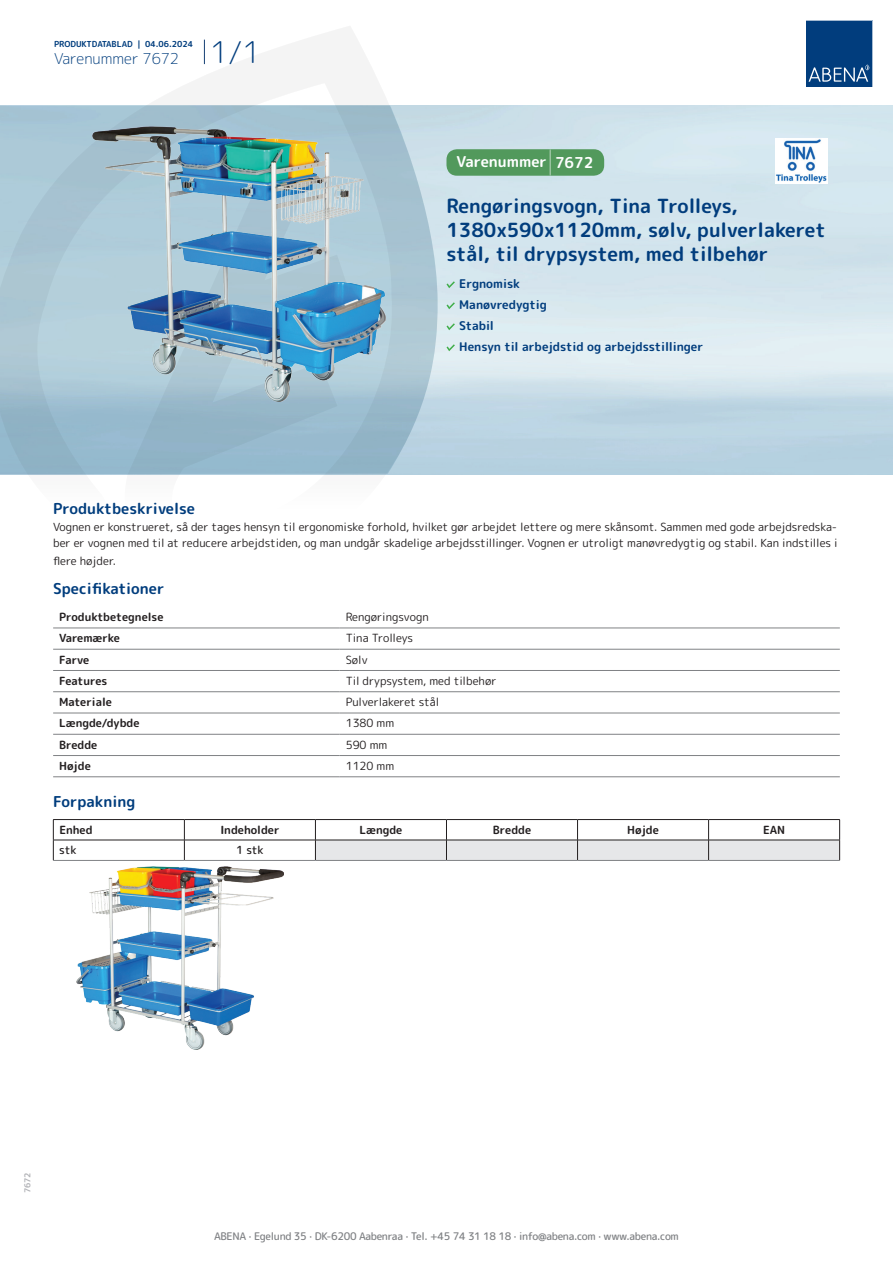
<style>
.page{position:relative;width:893px;height:1263px;background:#fff}
.page>*{position:absolute;margin:0;border:0;box-sizing:border-box;transform-origin:0 0}
.t1{font:700 19.5px/24px "Rounded Mplus 1 c";color:#013d7d}
.t2{font:700 15px "Rounded Mplus 1 c";color:#013d7d}
.t3{font:300 15px "Rounded Mplus 1 c";color:#013d7d}
.t4{font:700 15px "Rounded Mplus 1 c";color:#fff}
.t5{font:700 12px/21px "Rounded Mplus 1 c";color:#013d7d}
.t6{font:11.25px/16.5px "Rounded Mplus 1 c";color:#231f20}
.t7{font:700 11.25px "Rounded Mplus 1 c";color:#231f20}
.t8{font:500 11.25px "Rounded Mplus 1 c";letter-spacing:-.01em;color:#231f20}
.t9{font:500 10.5px "Rounded Mplus 1 c";letter-spacing:-.03em;color:#808285}
.t10{font:700 8.25px "Rounded Mplus 1 c";color:#013d7d}
.t11{font:700 8.25px "Rounded Mplus 1 c";color:#b2b3b7}
.s1{font-size:30px}
.s2{font-size:25.5px}
</style>
<div class="page">
<svg style="left:0;top:26px;width:439px;height:449px"></svg>
<svg style="left:0;top:106px;width:438px;height:368px;background:#a3c2d1"></svg>
<svg style="left:204px;top:40px;width:1px;height:24px"></svg>
<svg style="left:806px;top:20px;width:67px;height:67px;background:#144b86"></svg>
<img style="left:93px;top:127px;width:292px;height:275px">
<hr style="left:53px;top:628px;width:287px;height:1px;background:#808285">
<hr style="left:340px;top:628px;width:500px;height:1px;background:#808285">
<hr style="left:53px;top:649px;width:287px;height:1px;background:#808285">
<hr style="left:340px;top:649px;width:500px;height:1px;background:#808285">
<hr style="left:53px;top:670px;width:287px;height:1px;background:#808285">
<hr style="left:340px;top:670px;width:500px;height:1px;background:#808285">
<hr style="left:53px;top:691px;width:287px;height:1px;background:#808285">
<hr style="left:340px;top:691px;width:500px;height:1px;background:#808285">
<hr style="left:53px;top:713px;width:287px;height:1px;background:#808285">
<hr style="left:340px;top:713px;width:500px;height:1px;background:#808285">
<hr style="left:53px;top:734px;width:287px;height:1px;background:#808285">
<hr style="left:340px;top:734px;width:500px;height:1px;background:#808285">
<hr style="left:53px;top:755px;width:287px;height:1px;background:#808285">
<hr style="left:340px;top:755px;width:500px;height:1px;background:#808285">
<hr style="left:53px;top:776px;width:287px;height:1px;background:#808285">
<hr style="left:340px;top:776px;width:500px;height:1px;background:#808285">
<hr style="left:53px;top:819px;width:131px;height:1px;background:#231f20">
<hr style="left:184px;top:819px;width:131px;height:1px;background:#231f20">
<hr style="left:315px;top:819px;width:131px;height:1px;background:#231f20">
<hr style="left:446px;top:819px;width:131px;height:1px;background:#231f20">
<hr style="left:577px;top:819px;width:132px;height:1px;background:#231f20">
<hr style="left:709px;top:819px;width:131px;height:1px;background:#231f20">
<hr style="left:53px;top:840px;width:131px;height:1px;background:#231f20">
<svg style="left:53px;top:820px;width:1px;height:40px"></svg>
<hr style="left:184px;top:840px;width:131px;height:1px;background:#231f20">
<svg style="left:184px;top:820px;width:1px;height:40px"></svg>
<svg style="left:315px;top:820px;width:525px;height:40px"></svg>
<hr style="left:53px;top:860px;width:131px;height:1px;background:#808285">
<hr style="left:184px;top:860px;width:131px;height:1px;background:#808285">
<hr style="left:315px;top:860px;width:131px;height:1px;background:#808285">
<hr style="left:446px;top:860px;width:131px;height:1px;background:#808285">
<hr style="left:577px;top:860px;width:132px;height:1px;background:#808285">
<hr style="left:709px;top:860px;width:131px;height:1px;background:#808285">
<img style="left:76px;top:866px;width:207px;height:183px">
<svg style="left:446px;top:281px;width:9px;height:7px"></svg>
<svg style="left:446px;top:302px;width:9px;height:7px"></svg>
<svg style="left:446px;top:323px;width:9px;height:7px"></svg>
<svg style="left:446px;top:344px;width:9px;height:7px"></svg>
<div style="left:446px;top:149px;width:158px;height:27px;background:#52995c;border-radius:10px"></div>
<img style="left:775px;top:138px;width:52px;height:46px">
<p class="t10" style="left:54px;top:38px;width:141px">PRODUKTDATABLAD | 04.06.2024</p>
<h2 class="t3" style="left:54px;top:48px;width:208px">Varenummer 7672 <span class="s1">1/1</span></h2>
<h2 class="t4" style="left:457px;top:151px;width:138px">Varenummer <span class="s2">|</span> 7672</h2>
<h1 class="t1" style="left:446px;top:194px;width:381px">Rengøringsvogn, Tina Trolleys,<br>1380x590x1120mm, sølv, pulverlakeret stål, til drypsystem, med tilbehør</h1>
<p class="t5" style="left:459px;top:273px;width:246px">Ergnomisk<br>Manøvredygtig<br>Stabil<br>Hensyn til arbejdstid og arbejdsstillinger</p>
<h2 class="t2" style="left:53px;top:498px;width:143px">Produktbeskrivelse</h2>
<p class="t6" style="left:53px;top:518px;width:786px">Vognen er konstrueret, så der tages hensyn til ergonomiske forhold, hvilket gør arbejdet lettere og mere skånsomt. Sammen med gode arbejdsredska&shy;ber er vognen med til at reducere arbejdstiden, og man undgår skadelige arbejdsstillinger. Vognen er utroligt manøvredygtig og stabil. Kan indstilles i</p>
<p class="t6" style="left:53px;top:553px;width:64px">flere højder.</p>
<h2 class="t2" style="left:53px;top:578px;width:113px">Specifikationer</h2>
<p class="t7" style="left:59px;top:609px;width:106px">Produktbetegnelse</p>
<p class="t6" style="left:346px;top:609px;width:85px">Rengøringsvogn</p>
<p class="t7" style="left:59px;top:630px;width:62px">Varemærke</p>
<p class="t6" style="left:346px;top:630px;width:69px">Tina Trolleys</p>
<p class="t7" style="left:59px;top:651px;width:32px">Farve</p>
<p class="t6" style="left:346px;top:651px;width:23px">Sølv</p>
<p class="t7" style="left:59px;top:673px;width:50px">Features</p>
<p class="t6" style="left:346px;top:672px;width:152px">Til drypsystem, med tilbehør</p>
<p class="t7" style="left:59px;top:694px;width:54px">Materiale</p>
<p class="t6" style="left:346px;top:694px;width:95px">Pulverlakeret stål</p>
<p class="t7" style="left:59px;top:715px;width:82px">Længde/dybde</p>
<p class="t6" style="left:346px;top:715px;width:50px">1380 mm</p>
<p class="t7" style="left:59px;top:737px;width:40px">Bredde</p>
<p class="t6" style="left:346px;top:736px;width:43px">590 mm</p>
<p class="t7" style="left:59px;top:758px;width:33px">Højde</p>
<p class="t6" style="left:346px;top:758px;width:50px">1120 mm</p>
<h2 class="t2" style="left:53px;top:791px;width:84px">Forpakning</h2>
<p class="t7" style="left:59px;top:822px;width:35px">Enhed</p>
<p class="t7" style="left:220px;top:822px;width:61px">Indeholder</p>
<p class="t7" style="left:359px;top:822px;width:44px">Længde</p>
<p class="t7" style="left:493px;top:822px;width:40px">Bredde</p>
<p class="t7" style="left:627px;top:822px;width:33px">Højde</p>
<p class="t7" style="left:763px;top:822px;width:24px">EAN</p>
<p class="t8" style="left:59px;top:842px;width:19px">stk</p>
<p class="t8" style="left:236px;top:842px;width:29px">1 stk</p>
<p class="t11" style="left:22px;top:1193px;width:23px;rotate:-90deg">7672</p>
<p class="t9" style="left:214px;top:1229px;width:466px">ABENA · Egelund 35 · DK-6200 Aabenraa · Tel. +45 74 31 18 18 · info@abena.com · www.abena.com</p>
</div>
